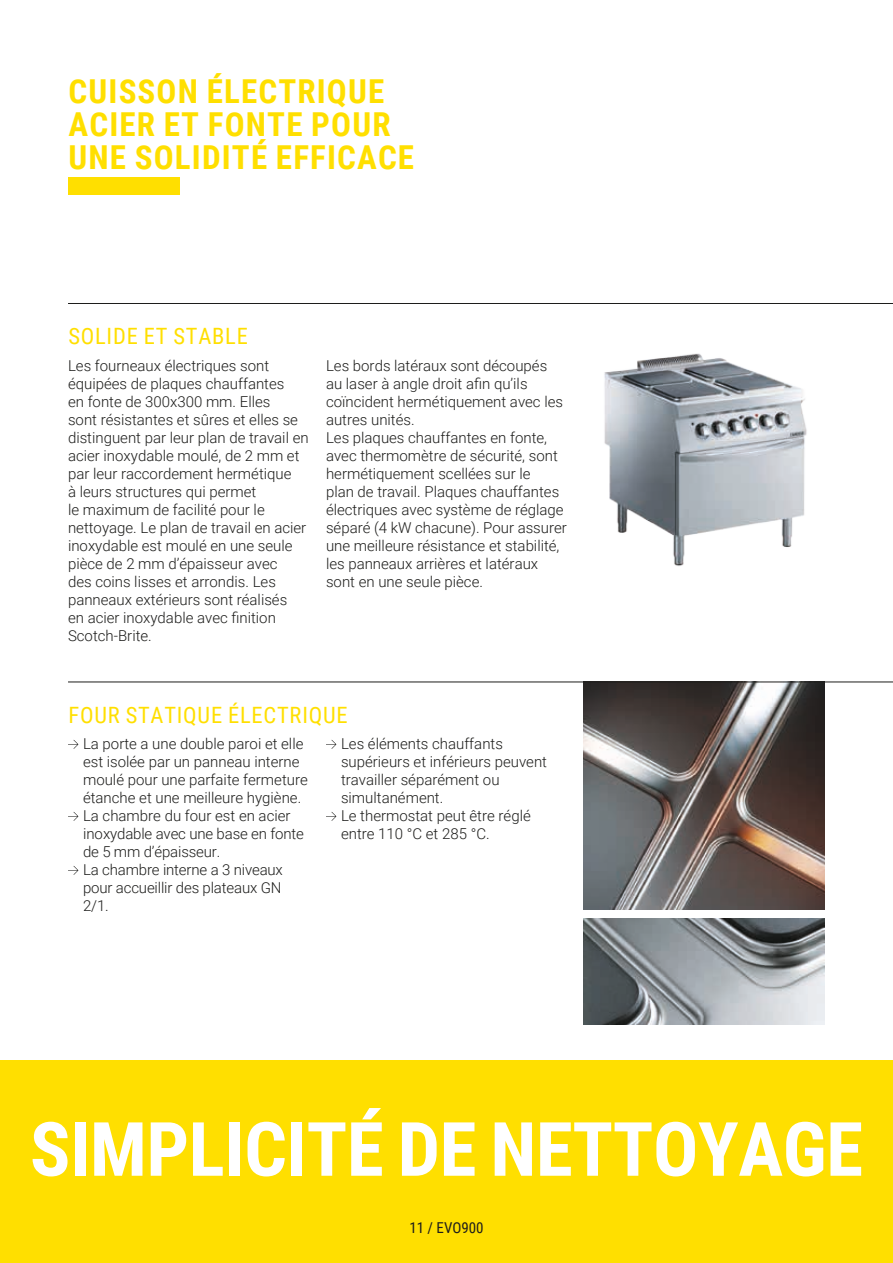
<style>
.page{position:relative;width:893px;height:1263px;background:#fff}
.page>*{position:absolute;margin:0;border:0;box-sizing:border-box;transform-origin:0 0}
.t1{font:700 75px "Roboto Condensed";letter-spacing:-.005em;color:#fff}
.t2{font:700 33px/33px "Roboto Condensed";letter-spacing:.035em;color:#ffdf00}
.t3{font:22.5px "Roboto Condensed";letter-spacing:.035em;color:#ffdf00}
.t4{font:300 15px/18px "Roboto";color:#1d1d1b}
.t5{font:15px "Roboto Condensed";color:#1d1d1b}
</style>
<div class="page">
<img style="left:584px;top:683px;width:241px;height:227px">
<hr style="left:0;top:0;width:1px;height:1263px;background:#1d1d1b">
<div style="left:0;top:1060px;width:893px;height:203px;background:#ffdf00"></div>
<hr style="left:68px;top:303px;width:825px;height:1px;background:#1d1d1b">
<div style="left:68px;top:177px;width:112px;height:17px;background:#ffdf00"></div>
<svg style="left:68px;top:740px;width:10px;height:9px"></svg>
<svg style="left:68px;top:812px;width:10px;height:9px"></svg>
<svg style="left:68px;top:866px;width:10px;height:9px"></svg>
<img style="left:584px;top:918px;width:241px;height:106px">
<img style="left:604px;top:353px;width:203px;height:213px">
<svg style="left:326px;top:740px;width:10px;height:9px"></svg>
<svg style="left:326px;top:812px;width:10px;height:9px"></svg>
<hr style="left:68px;top:682px;width:825px;height:1px;background:#1d1d1b">
<h2 class="t2" style="left:69px;top:73px;width:347px">CUISSON ÉLECTRIQUE<br>ACIER ET FONTE POUR<br>UNE SOLIDITÉ EFFICACE</h2>
<h3 class="t3" style="left:68px;top:320px;width:181px">SOLIDE ET STABLE</h3>
<p class="t4" style="left:68px;top:356px;width:242px">Les fourneaux électriques sont équipées de plaques chauffantes<br>en fonte de 300x300 mm. Elles<br>sont résistantes et sûres et elles se distinguent par leur plan de travail en acier inoxydable moulé, de 2 mm et par leur raccordement hermétique<br>à leurs structures qui permet<br>le maximum de facilité pour le nettoyage. Le plan de travail en acier inoxydable est moulé en une seule pièce de 2 mm d’épaisseur avec<br>des coins lisses et arrondis. Les panneaux extérieurs sont réalisés<br>en acier inoxydable avec finition<br>Scotch-Brite.</p>
<p class="t4" style="left:326px;top:356px;width:242px">Les bords latéraux sont découpés au laser à angle droit afin qu’ils coïncident hermétiquement avec les autres unités.<br>Les plaques chauffantes en fonte, avec thermomètre de sécurité, sont hermétiquement scellées sur le<br>plan de travail. Plaques chauffantes électriques avec système de réglage séparé (4 kW chacune). Pour assurer une meilleure résistance et stabilité, les panneaux arrières et latéraux sont en une seule pièce.</p>
<h3 class="t3" style="left:68px;top:699px;width:281px">FOUR STATIQUE ÉLECTRIQUE</h3>
<p class="t4" style="left:83px;top:734px;width:226px">La porte a une double paroi et elle est isolée par un panneau interne moulé pour une parfaite fermeture étanche et une meilleure hygiène.<br>La chambre du four est en acier inoxydable avec une base en fonte de 5 mm d’épaisseur.<br>La chambre interne a 3 niveaux pour accueillir des plateaux GN<br>2/1.</p>
<p class="t4" style="left:341px;top:734px;width:208px">Les éléments chauffants supérieurs et inférieurs peuvent travailler séparément ou simultanément.<br>Le thermostat peut être réglé entre 110 °C et 285 °C.</p>
<h1 class="t1" style="left:30px;top:1096px;width:835px">SIMPLICITÉ DE NETTOYAGE</h1>
<p class="t5" style="left:409px;top:1217px;width:76px">11 / EVO900</p>
</div>
